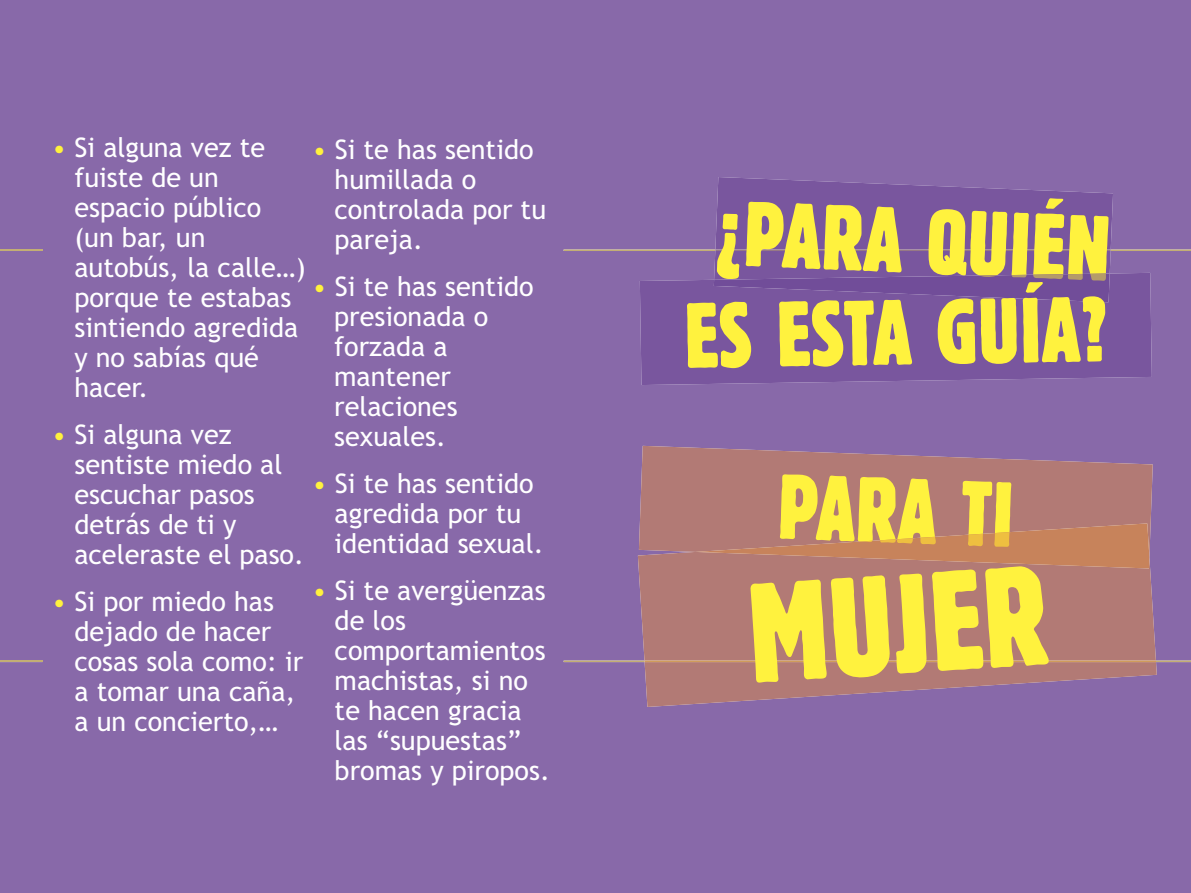
<style>
.page{position:relative;width:1191px;height:893px;background:#8869a9}
.page>*{position:absolute;margin:0;border:0;box-sizing:border-box;transform-origin:0 0}
.t1{font:147px "Block D Regu Extr Cond";color:#fff23e}
.t2{font:96px "Block D Regu Extr Cond";color:#fff23e}
.t3{font:27px/30px "Trebuchet MS";color:#fff}
.s1{color:#fff23e}
</style>
<div class="page">
<hr style="left:0;top:249px;width:43px;height:2px;background:#c3ae74">
<hr style="left:0;top:661px;width:43px;height:1px;background:#c3ae74">
<hr style="left:563px;top:249px;width:152px;height:2px;background:#c3ae74">
<hr style="left:1110px;top:249px;width:81px;height:2px;background:#c3ae74">
<hr style="left:563px;top:661px;width:81px;height:1px;background:#c3ae74">
<hr style="left:1155px;top:661px;width:36px;height:1px;background:#c3ae74">
<div style="left:640px;top:273px;width:511px;height:112px;background:#79569e"></div>
<svg style="left:714px;top:177px;width:399px;height:125px;background:#7a589e"></svg>
<svg style="left:639px;top:446px;width:513px;height:106px;background:#ad787b"></svg>
<svg style="left:638px;top:552px;width:518px;height:155px;background:#ad787c"></svg>
<hr style="left:644px;top:661px;width:512px;height:1px;background:#d09c5b">
<svg style="left:695px;top:523px;width:454px;height:45px;background:#be8168"></svg>
<p class="t3" style="left:74px;top:133px;width:233px;text-indent:-22px"><span class="s1">•</span> Si alguna vez te fuiste de un espacio público (un bar, un autobús, la calle…) porque te estabas sintiendo agredida y no sabías qué hacer.</p>
<p class="t3" style="left:74px;top:420px;width:231px;text-indent:-22px"><span class="s1">•</span> Si alguna vez sentiste miedo al escuchar pasos detrás de ti y aceleraste el paso.</p>
<p class="t3" style="left:74px;top:587px;width:230px;text-indent:-22px"><span class="s1">•</span> Si por miedo has dejado de hacer cosas sola como: ir a tomar una caña, a un concierto,…</p>
<p class="t3" style="left:334px;top:134px;width:213px;text-indent:-22px"><span class="s1">•</span> Si te has sentido humillada o controlada por tu pareja.</p>
<p class="t3" style="left:334px;top:271px;width:201px;text-indent:-22px"><span class="s1">•</span> Si te has sentido presionada o forzada a mantener relaciones sexuales.</p>
<p class="t3" style="left:335px;top:468px;width:211px;text-indent:-22px"><span class="s1">•</span> Si te has sentido agredida por tu identidad sexual.</p>
<p class="t3" style="left:335px;top:575px;width:217px;text-indent:-22px"><span class="s1">•</span> Si te avergüenzas de los comportamientos machistas, si no te hacen gracia las “supuestas” bromas y piropos.</p>
<h2 class="t2" style="left:718px;top:176px;width:396px;rotate:2deg">¿PARA QUIÉN</h2>
<h2 class="t2" style="left:683px;top:279px;width:425px;rotate:-1deg">ES ESTA GUÍA?</h2>
<h2 class="t2" style="left:779px;top:449px;width:238px;rotate:2deg">PARA TI</h2>
<h1 class="t1" style="left:741px;top:547px;width:302px;rotate:-4deg">MUJER</h1>
</div>
